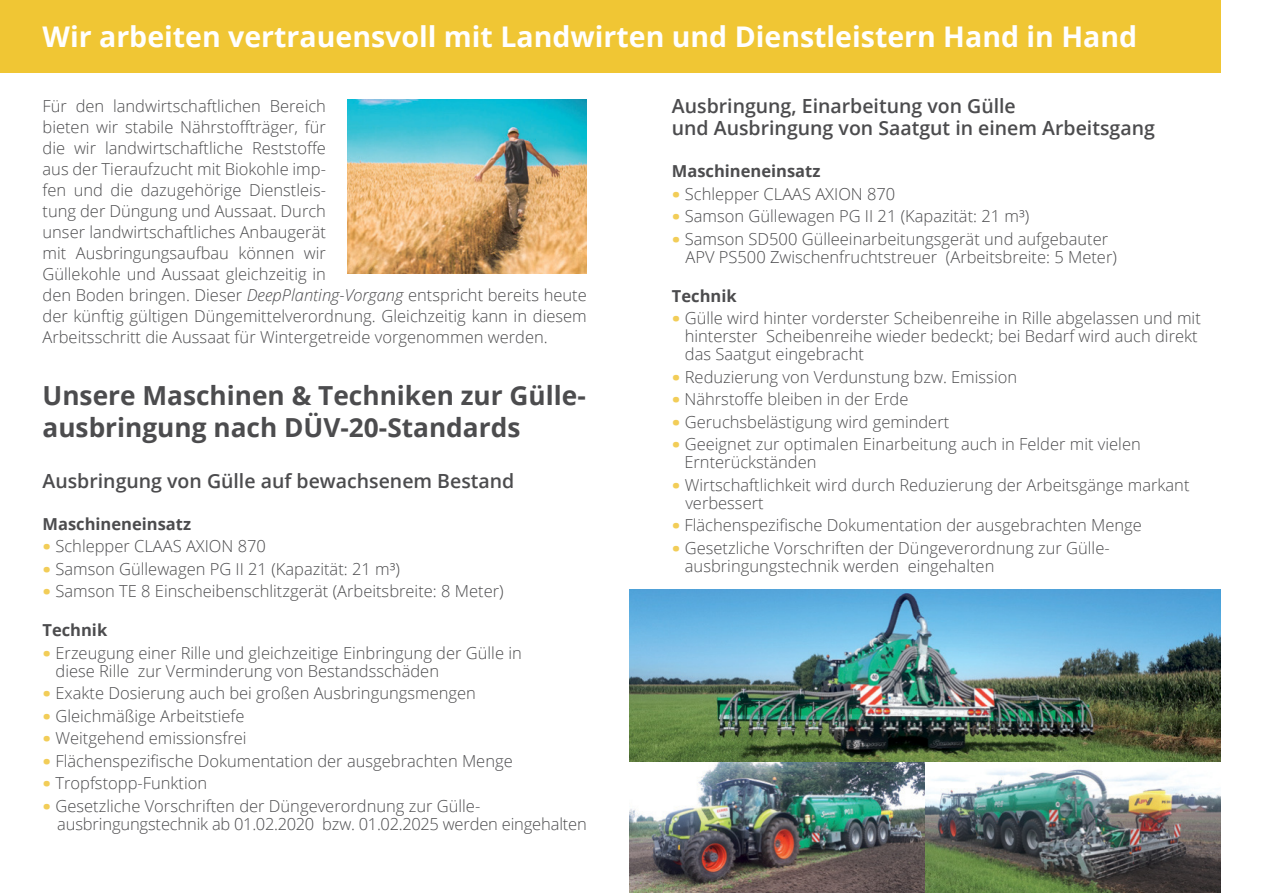
<style>
.page{position:relative;width:1263px;height:893px;background:#fff}
.page>*{position:absolute;margin:0;border:0;box-sizing:border-box;transform-origin:0 0}
.t1{font:700 28.5px "Open Sans";color:#fff}
.t2{font:700 26.25px/31.5px "Open Sans";color:#4c4c4e}
.t3{font:600 19.5px/22.5px "Open Sans";color:#4c4c4e}
.t4{font:300 16.5px/22.5px "Open Sans";color:#4c4c4e}
.s1{font-style:italic}
.s2{font-weight:700}
</style>
<div class="page">
<div style="left:0;top:0;width:1220px;height:72px;background:#f0c634"></div>
<img style="left:347px;top:99px;width:240px;height:175px">
<img style="left:629px;top:590px;width:591px;height:303px">
<h1 class="t1" style="left:43px;top:25px;width:1096px">Wir arbeiten vertrauensvoll mit Landwirten und Dienstleistern Hand in Hand</h1>
<p class="t4" style="left:43px;top:97px;width:546px;line-height:21px">Für den landwirtschaftlichen Bereich<br>bieten wir stabile Nährstoffträger, für<br>die wir landwirtschaftliche Reststoffe<br>aus der Tieraufzucht mit Biokohle imp-<br>fen und die dazugehörige Dienstleis-<br>tung der Düngung und Aussaat. Durch<br>unser landwirtschaftliches Anbaugerät<br>mit Ausbringungsaufbau können wir<br>Güllekohle und Aussaat gleichzeitig in<br>den Boden bringen. Dieser <span class="s1">DeepPlanting-Vorgang</span> entspricht bereits heute der künftig gültigen Düngemittelverordnung. Gleichzeitig kann in diesem Arbeitsschritt die Aussaat für Wintergetreide vorgenommen werden.</p>
<h2 class="t2" style="left:43px;top:383px;width:545px">Unsere Maschinen &amp; Techniken zur Gülle&shy;ausbringung nach DÜV-20-Standards</h2>
<p class="t3" style="left:43px;top:471px;width:473px">Ausbringung von Gülle auf bewachsenem Bestand</p>
<p class="t4" style="left:43px;top:512px;width:463px"><span class="s2">Maschineneinsatz<br></span><sup>.</sup> Schlepper CLAAS AXION 870<br><sup>.</sup> Samson Güllewagen PG II 21 (Kapazität: 21 m³)<br><sup>.</sup> Samson TE 8 Einscheibenschlitzgerät (Arbeitsbreite: 8 Meter)</p>
<p class="t4" style="left:43px;top:619px;width:481px"><span class="s2">Technik<br></span><sup>.</sup> Erzeugung einer Rille und gleichzeitige Einbringung der Gülle in</p>
<p class="t4" style="left:43px;top:659px;width:472px;text-indent:13px">diese Rille zur Verminderung von Bestandsschäden<br><sup>.</sup> Exakte Dosierung auch bei großen Ausbringungsmengen<br><sup>.</sup> Gleichmäßige Arbeitstiefe<br><sup>.</sup> Weitgehend emissionsfrei<br><sup>.</sup> Flächenspezifische Dokumentation der ausgebrachten Menge <sup>.</sup> Tropfstopp-Funktion<br><sup>.</sup> Gesetzliche Vorschriften der Düngeverordnung zur Gülle-</p>
<p class="t4" style="left:57px;top:812px;width:531px">ausbringungstechnik ab 01.02.2020 bzw. 01.02.2025 werden eingehalten</p>
<p class="t3" style="left:672px;top:96px;width:484px">Ausbringung, Einarbeitung von Gülle<br>und Ausbringung von Saatgut in einem Arbeitsgang</p>
<p class="t4" style="left:672px;top:159px;width:438px"><span class="s2">Maschineneinsatz<br></span><sup>.</sup> Schlepper CLAAS AXION 870<br><sup>.</sup> Samson Güllewagen PG II 21 (Kapazität: 21 m³)<br><sup>.</sup> Samson SD500 Gülleeinarbeitungsgerät und aufgebauter</p>
<p class="t4" style="left:685px;top:245px;width:433px">APV PS500 Zwischenfruchtstreuer (Arbeitsbreite: 5 Meter)</p>
<p class="t4" style="left:672px;top:284px;width:530px"><span class="s2">Technik<br></span><sup>.</sup> Gülle wird hinter vorderster Scheibenreihe in Rille abgelassen und mit</p>
<p class="t4" style="left:685px;top:329px;width:514px;line-height:18px">hinterster Scheibenreihe wieder bedeckt; bei Bedarf wird auch direkt das Saatgut eingebracht</p>
<p class="t4" style="left:672px;top:365px;width:470px"><sup>.</sup> Reduzierung von Verdunstung bzw. Emission<br><sup>.</sup> Nährstoffe bleiben in der Erde<br><sup>.</sup> Geruchsbelästigung wird gemindert<br><sup>.</sup> Geeignet zur optimalen Einarbeitung auch in Felder mit vielen</p>
<p class="t4" style="left:672px;top:453px;width:519px;text-indent:13px">Ernterückständen<br><sup>.</sup> Wirtschaftlichkeit wird durch Reduzierung der Arbeitsgänge markant</p>
<p class="t4" style="left:672px;top:491px;width:471px;text-indent:13px">verbessert<br><sup>.</sup> Flächenspezifische Dokumentation der ausgebrachten Menge <sup>.</sup> Gesetzliche Vorschriften der Düngeverordnung zur Gülle-</p>
<p class="t4" style="left:685px;top:554px;width:311px">ausbringungstechnik werden eingehalten</p>
</div>
